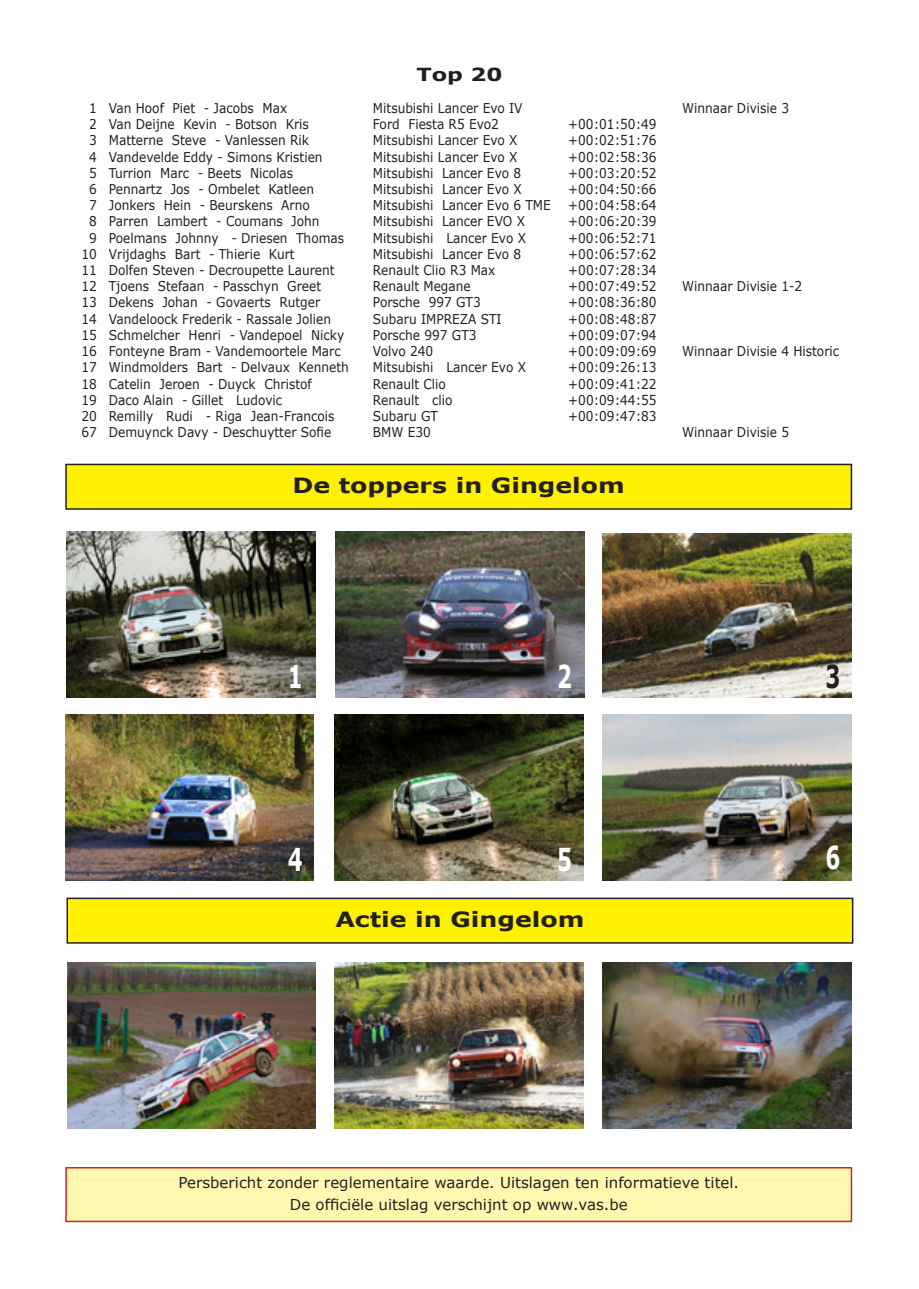
<style>
.page{position:relative;width:919px;height:1289px;background:#fff}
.page>*{position:absolute;margin:0;border:0;box-sizing:border-box;transform-origin:0 0}
.t1{font:700 31.5px "Verdana";color:#fff;scale:.67 1}
.t2{font:700 31.5px "Verdana";color:#231f20;scale:.67 1}
.t3{font:700 21px "Verdana";color:#231f20;scale:1.2 1}
.t4{font:700 18px "Verdana";color:#231f20;scale:1.25 1}
.t5{font:15px "Verdana";color:#231f20}
.t6{font:13.5px "Verdana";color:#231f20;scale:.9 1}
</style>
<div class="page">
<div style="left:65px;top:1166px;width:787px;height:56px;background:#fff8ae;border:2px solid #d1232a"></div>
<div style="left:66px;top:464px;width:785px;height:45px;background:#fff101"></div>
<div style="left:65px;top:463px;width:787px;height:47px;border:2px solid #231f20"></div>
<img style="left:67px;top:531px;width:248px;height:166px">
<img style="left:335px;top:531px;width:249px;height:166px">
<img style="left:603px;top:533px;width:248px;height:164px">
<img style="left:65px;top:714px;width:249px;height:166px">
<img style="left:334px;top:714px;width:249px;height:166px">
<img style="left:603px;top:714px;width:248px;height:166px">
<div style="left:67px;top:898px;width:785px;height:44px;background:#fff101"></div>
<div style="left:66px;top:897px;width:787px;height:46px;border:2px solid #231f20"></div>
<img style="left:67px;top:962px;width:249px;height:166px">
<img style="left:334px;top:962px;width:249px;height:166px">
<img style="left:603px;top:962px;width:248px;height:166px">
<p class="t4" style="left:416px;top:63px;width:70px">Top 20</p>
<p class="t6" style="left:89px;top:99px;width:222px">1 Van Hoof Piet - Jacobs Max</p>
<p class="t6" style="left:373px;top:99px;width:168px">Mitsubishi Lancer Evo IV</p>
<p class="t6" style="left:682px;top:99px;width:120px">Winnaar Divisie 3</p>
<p class="t6" style="left:89px;top:116px;width:246px">2 Van Deijne Kevin - Botson Kris</p>
<p class="t6" style="left:373px;top:116px;width:141px">Ford Fiesta R5 Evo2</p>
<p class="t6" style="left:568px;top:116px;width:100px">+00:01:50:49</p>
<p class="t6" style="left:89px;top:132px;width:246px">3 Matterne Steve - Vanlessen Rik</p>
<p class="t6" style="left:373px;top:132px;width:162px">Mitsubishi Lancer Evo X</p>
<p class="t6" style="left:568px;top:132px;width:100px">+00:02:51:76</p>
<p class="t6" style="left:89px;top:148px;width:261px">4 Vandevelde Eddy - Simons Kristien</p>
<p class="t6" style="left:373px;top:148px;width:162px">Mitsubishi Lancer Evo X</p>
<p class="t6" style="left:568px;top:148px;width:100px">+00:02:58:36</p>
<p class="t6" style="left:89px;top:164px;width:228px">5 Turrion Marc - Beets Nicolas</p>
<p class="t6" style="left:373px;top:164px;width:166px">Mitsubishi Lancer Evo 8</p>
<p class="t6" style="left:568px;top:164px;width:100px">+00:03:20:52</p>
<p class="t6" style="left:89px;top:180px;width:251px">6 Pennartz Jos - Ombelet Katleen</p>
<p class="t6" style="left:373px;top:180px;width:167px">Mitsubishi Lancer Evo X</p>
<p class="t6" style="left:568px;top:180px;width:100px">+00:04:50:66</p>
<p class="t6" style="left:89px;top:197px;width:247px">7 Jonkers Hein - Beurskens Arno</p>
<p class="t6" style="left:373px;top:197px;width:199px">Mitsubishi Lancer Evo 6 TME</p>
<p class="t6" style="left:568px;top:197px;width:100px">+00:04:58:64</p>
<p class="t6" style="left:89px;top:213px;width:257px">8 Parren Lambert - Coumans John</p>
<p class="t6" style="left:373px;top:213px;width:170px">Mitsubishi Lancer EVO X</p>
<p class="t6" style="left:568px;top:213px;width:100px">+00:06:20:39</p>
<p class="t6" style="left:89px;top:229px;width:285px">9 Poelmans Johnny - Driesen Thomas</p>
<p class="t6" style="left:373px;top:229px;width:171px">Mitsubishi Lancer Evo X</p>
<p class="t6" style="left:568px;top:229px;width:100px">+00:06:52:71</p>
<p class="t6" style="left:81px;top:245px;width:238px">10 Vrijdaghs Bart - Thierie Kurt</p>
<p class="t6" style="left:373px;top:245px;width:166px">Mitsubishi Lancer Evo 8</p>
<p class="t6" style="left:568px;top:245px;width:100px">+00:06:57:62</p>
<p class="t6" style="left:81px;top:261px;width:283px">11 Dolfen Steven - Decroupette Laurent</p>
<p class="t6" style="left:373px;top:261px;width:138px">Renault Clio R3 Max</p>
<p class="t6" style="left:568px;top:261px;width:100px">+00:07:28:34</p>
<p class="t6" style="left:81px;top:278px;width:268px">12 Tjoens Stefaan - Passchyn Greet</p>
<p class="t6" style="left:373px;top:278px;width:110px">Renault Megane</p>
<p class="t6" style="left:568px;top:278px;width:100px">+00:07:49:52</p>
<p class="t6" style="left:682px;top:278px;width:135px">Winnaar Divisie 1-2</p>
<p class="t6" style="left:81px;top:294px;width:267px">13 Dekens Johan - Govaerts Rutger</p>
<p class="t6" style="left:373px;top:294px;width:121px">Porsche 997 GT3</p>
<p class="t6" style="left:568px;top:294px;width:100px">+00:08:36:80</p>
<p class="t6" style="left:81px;top:310px;width:279px">14 Vandeloock Frederik - Rassale Jolien</p>
<p class="t6" style="left:373px;top:310px;width:144px">Subaru IMPREZA STI</p>
<p class="t6" style="left:568px;top:310px;width:100px">+00:08:48:87</p>
<p class="t6" style="left:81px;top:326px;width:293px">15 Schmelcher Henri - Vandepoel Nicky</p>
<p class="t6" style="left:373px;top:326px;width:117px">Porsche 997 GT3</p>
<p class="t6" style="left:568px;top:326px;width:100px">+00:09:07:94</p>
<p class="t6" style="left:81px;top:342px;width:290px">16 Fonteyne Bram - Vandemoortele Marc</p>
<p class="t6" style="left:373px;top:342px;width:69px">Volvo 240</p>
<p class="t6" style="left:568px;top:342px;width:100px">+00:09:09:69</p>
<p class="t6" style="left:682px;top:342px;width:176px">Winnaar Divisie 4 Historic</p>
<p class="t6" style="left:81px;top:359px;width:299px">17 Windmolders Bart - Delvaux Kenneth</p>
<p class="t6" style="left:373px;top:359px;width:171px">Mitsubishi Lancer Evo X</p>
<p class="t6" style="left:568px;top:359px;width:100px">+00:09:26:13</p>
<p class="t6" style="left:81px;top:375px;width:257px">18 Catelin Jeroen - Duyck Christof</p>
<p class="t6" style="left:373px;top:375px;width:83px">Renault Clio</p>
<p class="t6" style="left:568px;top:375px;width:100px">+00:09:41:22</p>
<p class="t6" style="left:81px;top:391px;width:225px">19 Daco Alain - Gillet Ludovic</p>
<p class="t6" style="left:373px;top:391px;width:90px">Renault clio</p>
<p class="t6" style="left:568px;top:391px;width:100px">+00:09:44:55</p>
<p class="t6" style="left:81px;top:407px;width:283px">20 Remilly Rudi - Riga Jean-Francois</p>
<p class="t6" style="left:373px;top:407px;width:74px">Subaru GT</p>
<p class="t6" style="left:568px;top:407px;width:100px">+00:09:47:83</p>
<p class="t6" style="left:81px;top:423px;width:279px">67 Demuynck Davy - Deschuytter Sofie</p>
<p class="t6" style="left:373px;top:423px;width:66px">BMW E30</p>
<p class="t6" style="left:682px;top:423px;width:120px">Winnaar Divisie 5</p>
<p class="t3" style="left:292px;top:472px;width:278px">De toppers in Gingelom</p>
<p class="t1" style="left:288px;top:656px;width:24px">1</p>
<p class="t1" style="left:557px;top:656px;width:24px">2</p>
<p class="t2" style="left:825px;top:656px;width:24px">3</p>
<p class="t1" style="left:288px;top:839px;width:24px">4</p>
<p class="t1" style="left:557px;top:839px;width:24px">5</p>
<p class="t1" style="left:825px;top:837px;width:24px">6</p>
<p class="t3" style="left:335px;top:906px;width:209px">Actie in Gingelom</p>
<p class="t5" style="left:178px;top:1172px;width:562px">Persbericht zonder reglementaire waarde. Uitslagen ten informatieve titel.</p>
<p class="t5" style="left:290px;top:1194px;width:339px">De officiële uitslag verschijnt op www.vas.be</p>
</div>
